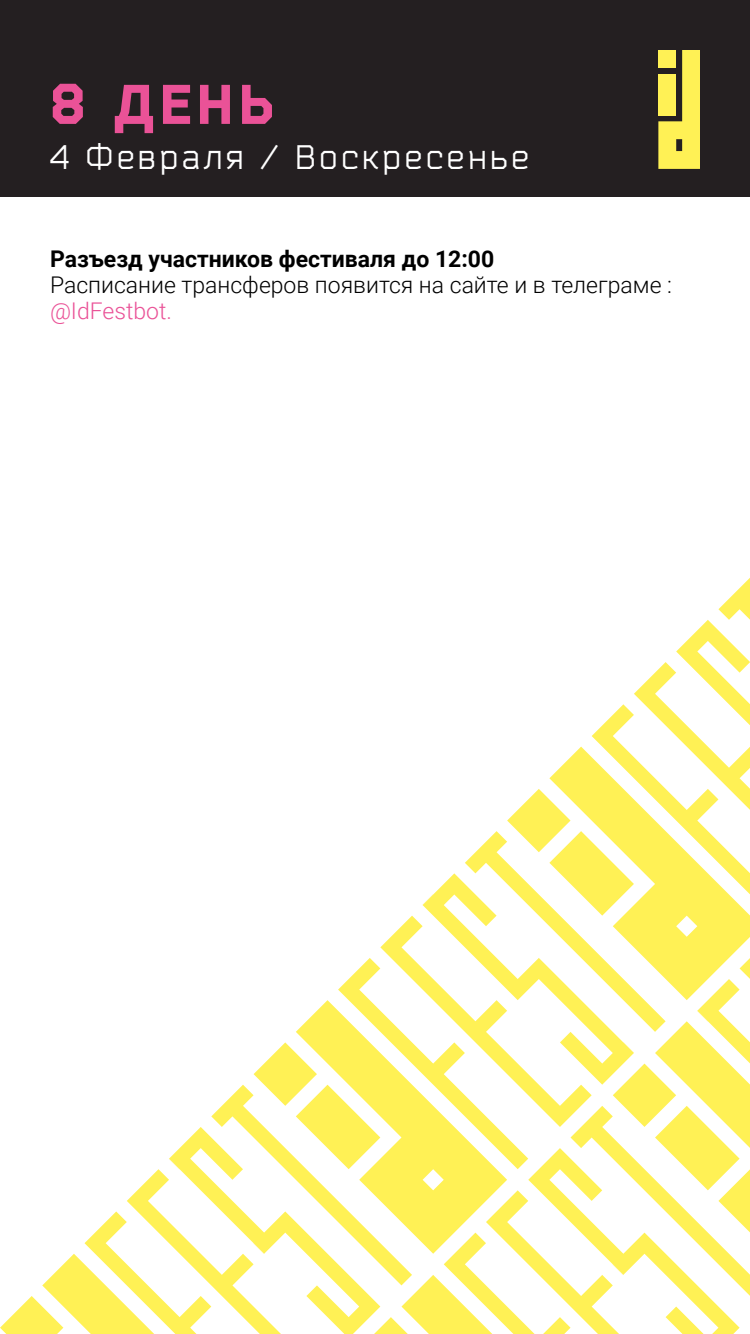
<style>
.page{position:relative;width:750px;height:1334px;background:#fff}
.page>*{position:absolute;margin:0;border:0;box-sizing:border-box;transform-origin:0 0}
.t1{font:900 55px "Bender";color:#ea5297}
.t2{font:34px "Bender";letter-spacing:.1em;color:#fff}
.t3{font:300 23px "Roboto";color:#000}
.t4{font:700 23px "Roboto";color:#000}
.t5{font:300 23px "Roboto";color:#ea5297}
</style>
<div class="page">
<div style="left:0;top:0;width:750px;height:196px;background:#241f21"></div>
<svg style="left:658px;top:50px;width:42px;height:119px;background:#ded24d"></svg>
<svg style="left:465px;top:831px;width:42px;height:42px;fill:#fff157"></svg>
<svg style="left:380px;top:916px;width:43px;height:42px"></svg>
<svg style="left:423px;top:873px;width:126px;height:85px"></svg>
<svg style="left:549px;top:916px;width:201px;height:42px;fill:#fff155"></svg>
<svg style="left:507px;top:578px;width:243px;height:338px"></svg>
<svg style="left:0;top:958px;width:750px;height:376px"></svg>
<h1 class="t1" style="left:50px;top:70px;width:225px">8 ДЕНЬ</h1>
<h2 class="t2" style="left:50px;top:136px;width:480px">4 Февраля / Воскресенье</h2>
<p class="t4" style="left:50px;top:243px;width:446px">Разъезд участников фестиваля до 12:00</p>
<p class="t3" style="left:50px;top:269px;width:624px">Расписание трансферов появится на сайте и в телеграме :</p>
<p class="t5" style="left:50px;top:295px;width:124px">@IdFestbot.</p>
</div>
